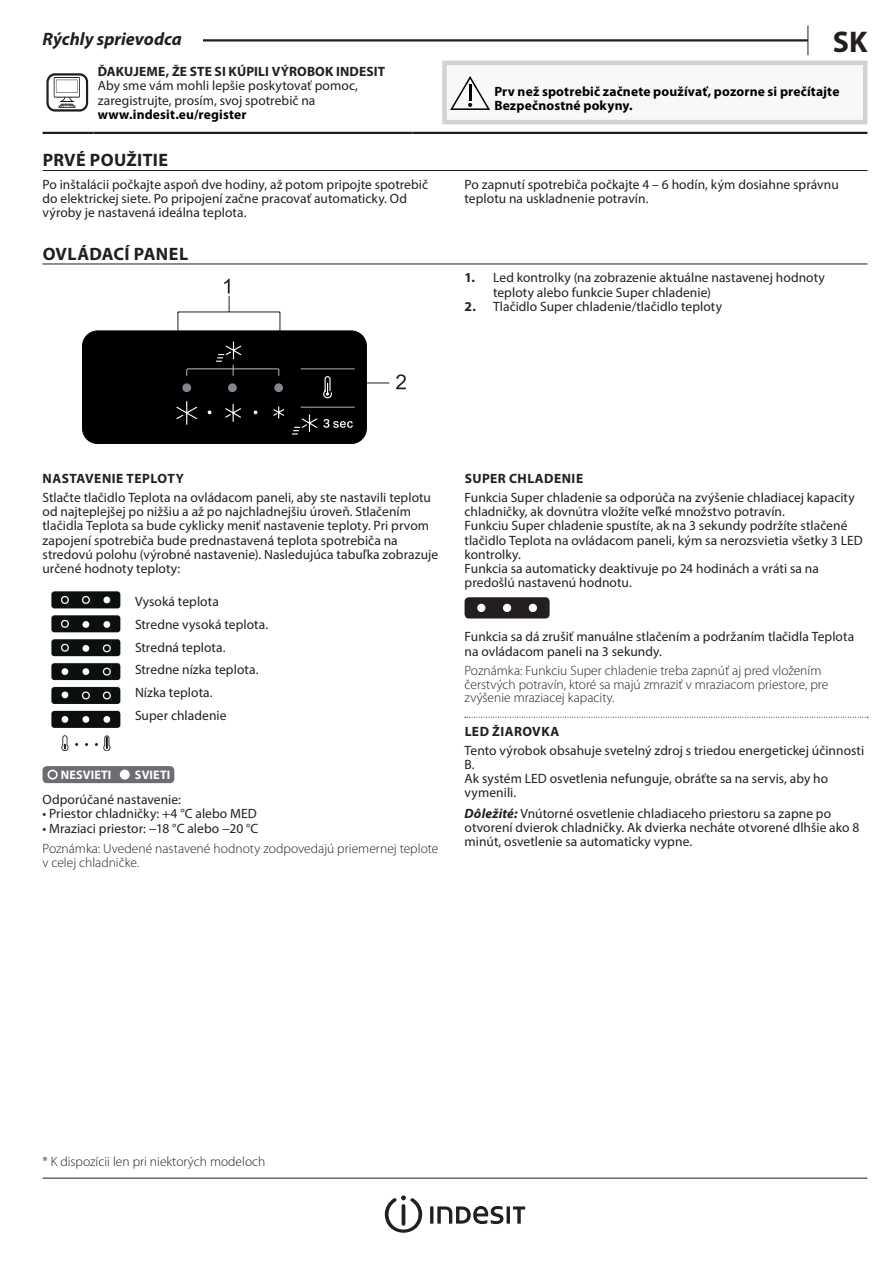
<style>
.page{position:relative;width:893px;height:1263px;background:#fff}
.page>*{position:absolute;margin:0;border:0;box-sizing:border-box;transform-origin:0 0}
.t1{font:700 30px "Myriad Pro";color:#231f20}
.t2{font:700 18px "Myriad Pro";letter-spacing:.02em;color:#231f20}
.t3{font:italic 700 18px "Myriad Pro";color:#231f20}
.t4{font:13.5px/14.2px "Myriad Pro";letter-spacing:.005em;color:#231f20}
.t5{font:300 13.5px/13.5px "Myriad Pro";color:#231f20}
.t6{font:700 13.5px/14.2px "Myriad Pro";letter-spacing:.01em;color:#000001}
.t7{font:700 13.5px "Myriad Pro";letter-spacing:.025em;color:#231f20}
.t8{font:700 12.45px "Myriad Pro";letter-spacing:.01em;color:#fff}
.s1{font-weight:700}
.s2{font-weight:700;font-style:italic}
</style>
<div class="page">
<hr style="left:43px;top:1178px;width:824px;height:1px;background:#231f20">
<svg style="left:807px;top:26px;width:1px;height:29px"></svg>
<hr style="left:43px;top:39px;width:765px;height:3px;background:#231f20">
<div style="left:43px;top:26px;width:160px;height:19px;background:#fff"></div>
<svg style="left:385px;top:1195px;width:37px;height:38px"></svg>
<hr style="left:430px;top:1206px;width:3px;height:18px;background:#231f20">
<svg style="left:437px;top:1206px;width:66px;height:18px"></svg>
<hr style="left:507px;top:1206px;width:3px;height:18px;background:#231f20">
<svg style="left:513px;top:1206px;width:12px;height:18px"></svg>
<hr style="left:43px;top:170px;width:824px;height:1px;background:#231f20">
<hr style="left:43px;top:132px;width:51px;height:2px;background:#231f20">
<hr style="left:94px;top:132px;width:318px;height:2px;background:#231f20">
<hr style="left:412px;top:132px;width:455px;height:2px;background:#231f20">
<svg style="left:46px;top:73px;width:42px;height:39px"></svg>
<div style="left:444px;top:63px;width:421px;height:59px;background:#f8f8f9"></div>
<div style="left:442px;top:61px;width:425px;height:63px;border:4px solid #d1d2d4"></div>
<svg style="left:450px;top:76px;width:40px;height:34px"></svg>
<hr style="left:43px;top:264px;width:824px;height:1px;background:#231f20">
<svg style="left:396px;top:374px;width:10px;height:15px"></svg>
<svg style="left:82px;top:279px;width:307px;height:165px"></svg>
<div style="left:43px;top:766px;width:131px;height:17px;background:#6c6d70;border-radius:4px"></div>
<div style="left:48px;top:770px;width:10px;height:10px;border:2px solid #fff;border-radius:50%"></div>
<div style="left:121px;top:770px;width:8px;height:9px;background:#fff;border-radius:50%"></div>
<div style="left:120px;top:770px;width:10px;height:10px;border:2px solid #fff;border-radius:50%"></div>
<img style="left:51px;top:591px;width:70px;height:159px">
<svg style="left:465px;top:717px;width:403px;height:1px"></svg>
<div style="left:465px;top:597px;width:85px;height:21px;background:#231f20;border-radius:4px"></div>
<div style="left:477px;top:604px;width:8px;height:8px;background:#fff;border-radius:50%"></div>
<div style="left:503px;top:604px;width:8px;height:8px;background:#fff;border-radius:50%"></div>
<div style="left:529px;top:604px;width:8px;height:8px;background:#fff;border-radius:50%"></div>
<h2 class="t3" style="left:43px;top:28px;width:141px">Rýchly sprievodca</h2>
<h1 class="t1" style="left:833px;top:22px;width:36px">SK</h1>
<p class="t7" style="left:98px;top:63px;width:289px">ĎAKUJEME, ŽE STE SI KÚPILI VÝROBOK INDESIT</p>
<p class="t4" style="left:98px;top:79px;width:262px">Aby sme vám mohli lepšie poskytovať pomoc, zaregistrujte, prosím, svoj spotrebič na</p>
<p class="t6" style="left:98px;top:107px;width:150px">www.indesit.eu/register</p>
<p class="t6" style="left:494px;top:84px;width:347px">Prv než spotrebič začnete používať, pozorne si prečítajte<br>Bezpečnostné pokyny.</p>
<h2 class="t2" style="left:43px;top:148px;width:127px">PRVÉ POUŽITIE</h2>
<p class="t4" style="left:43px;top:177px;width:387px">Po inštalácii počkajte aspoň dve hodiny, až potom pripojte spotrebič do elektrickej siete. Po pripojení začne pracovať automaticky. Od výroby je nastavená ideálna teplota.</p>
<p class="t4" style="left:465px;top:177px;width:376px">Po zapnutí spotrebiča počkajte 4 – 6 hodín, kým dosiahne správnu teplotu na uskladnenie potravín.</p>
<h2 class="t2" style="left:43px;top:242px;width:147px">OVLÁDACÍ PANEL</h2>
<p class="t4" style="left:493px;top:270px;width:333px;text-indent:-28px"><span class="s1">1.</span> Led kontrolky (na zobrazenie aktuálne nastavenej hodnoty teploty alebo funkcie Super chladenie)</p>
<p class="t4" style="left:465px;top:299px;width:259px"><span class="s1">2.</span> Tlačidlo Super chladenie/tlačidlo teploty</p>
<p class="t7" style="left:43px;top:470px;width:143px">NASTAVENIE TEPLOTY</p>
<p class="t4" style="left:43px;top:490px;width:397px">Stlačte tlačidlo Teplota na ovládacom paneli, aby ste nastavili teplotu od najteplejšej po nižšiu a až po najchladnejšiu úroveň. Stlačením tlačidla Teplota sa bude cyklicky meniť nastavenie teploty. Pri prvom zapojení spotrebiča bude prednastavená teplota spotrebiča na stredovú polohu (výrobné nastavenie). Nasledujúca tabuľka zobrazuje určené hodnoty teploty:</p>
<p class="t4" style="left:135px;top:590px;width:135px;line-height:22.8px">Vysoká teplota<br>Stredne vysoká teplota.<br>Stredná teplota.<br>Stredne nízka teplota.<br>Nízka teplota.<br>Super chladenie</p>
<p class="t8" style="left:61px;top:767px;width:52px">NESVIETI</p>
<p class="t8" style="left:135px;top:767px;width:37px">SVIETI</p>
<p class="t4" style="left:43px;top:792px;width:140px">Odporúčané nastavenie:</p>
<p class="t4" style="left:43px;top:806px;width:216px">• Priestor chladničky: +4 °C alebo MED</p>
<p class="t4" style="left:43px;top:821px;width:217px">• Mraziaci priestor: −18 °C alebo −20 °C</p>
<p class="t5" style="left:43px;top:841px;width:397px;line-height:14.2px">Poznámka: Uvedené nastavené hodnoty zodpovedajú priemernej teplote v celej chladničke.</p>
<p class="t7" style="left:465px;top:470px;width:120px">SUPER CHLADENIE</p>
<p class="t4" style="left:465px;top:490px;width:400px">Funkcia Super chladenie sa odporúča na zvýšenie chladiacej kapacity chladničky, ak dovnútra vložíte veľké množstvo potravín.<br>Funkciu Super chladenie spustíte, ak na 3 sekundy podržíte stlačené tlačidlo Teplota na ovládacom paneli, kým sa nerozsvietia všetky 3 LED kontrolky.<br>Funkcia sa automaticky deaktivuje po 24 hodinách a vráti sa na predošlú nastavenú hodnotu.</p>
<p class="t4" style="left:465px;top:629px;width:391px">Funkcia sa dá zrušiť manuálne stlačením a podržaním tlačidla Teplota na ovládacom paneli na 3 sekundy.</p>
<p class="t5" style="left:465px;top:664px;width:365px">Poznámka: Funkciu Super chladenie treba zapnúť aj pred vložením čerstvých potravín, ktoré sa majú zmraziť v mraziacom priestore, pre zvýšenie mraziacej kapacity.</p>
<p class="t7" style="left:465px;top:723px;width:96px">LED ŽIAROVKA</p>
<p class="t4" style="left:465px;top:743px;width:401px">Tento výrobok obsahuje svetelný zdroj s triedou energetickej účinnosti B.<br>Ak systém LED osvetlenia nefunguje, obráťte sa na servis, aby ho vymenili.</p>
<p class="t4" style="left:465px;top:806px;width:396px"><span class="s2">Dôležité:</span> Vnútorné osvetlenie chladiaceho priestoru sa zapne po otvorení dvierok chladničky. Ak dvierka necháte otvorené dlhšie ako 8 minút, osvetlenie sa automaticky vypne.</p>
<p class="t5" style="left:43px;top:1155px;width:224px">* K dispozícii len pri niektorých modeloch</p>
</div>
